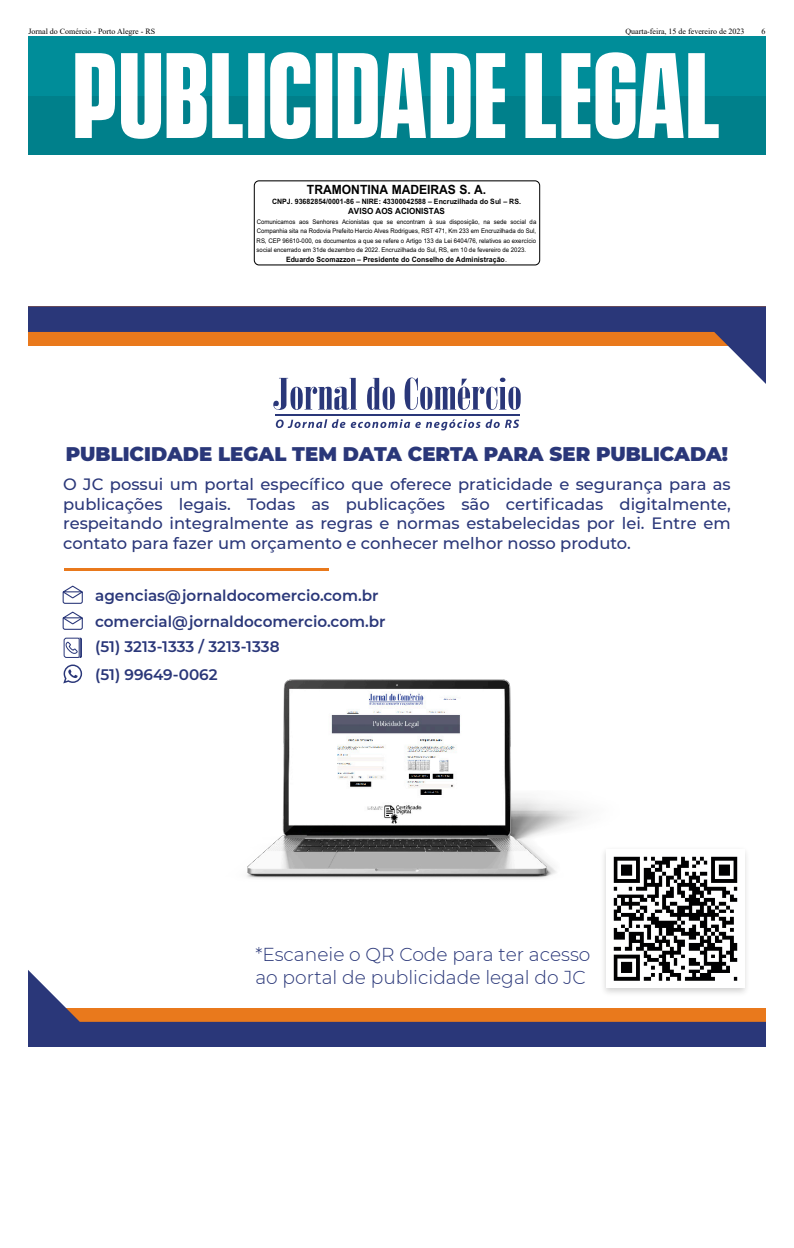
<style>
.page{position:relative;width:794px;height:1248px;background:#fff}
.page>*{position:absolute;margin:0;border:0;box-sizing:border-box;transform-origin:0 0}
.t1{font:900 19.7px "Montserrat";color:#2a3779}
.t2{font:300 18.7px/22.4px "Montserrat";color:#2a3779}
.t3{font:500 16.4px/19.7px "Montserrat";color:#2a3779;text-align:justify}
.t4{font:600 15.2px/25.9px "Montserrat";color:#2a3779}
.t5{font:700 12.7px "Arial";letter-spacing:-.005em;color:#000;scale:.95 1}
.t6{font:700 8.5px "Arial";letter-spacing:-.01em;color:#000;scale:.95 1}
.t7{font:8px "Times New Roman";color:#000}
.t8{font:700 7.4px "Arial";letter-spacing:.005em;color:#000;scale:.95 1}
.t9{font:6.4px/9.5px "Arial";letter-spacing:.005em;color:#000;text-align:justify;scale:.95 1}
.s1{font-weight:400}
</style>
<div class="page">
<div style="left:28px;top:96px;width:737px;height:59px;background:#00808b"></div>
<div style="left:28px;top:36px;width:737px;height:60px;background:#008d99"></div>
<svg style="left:75px;top:53px;width:40px;height:85px"></svg>
<svg style="left:121px;top:53px;width:40px;height:86px"></svg>
<svg style="left:167px;top:52px;width:165px;height:87px"></svg>
<svg style="left:338px;top:53px;width:132px;height:85px"></svg>
<svg style="left:476px;top:53px;width:29px;height:85px"></svg>
<svg style="left:525px;top:52px;width:193px;height:87px"></svg>
<div style="left:254px;top:180px;width:286px;height:85px;background:#fff;border:1px solid #000;border-radius:5px"></div>
<svg style="left:28px;top:970px;width:737px;height:76px"></svg>
<svg style="left:28px;top:306px;width:737px;height:77px"></svg>
<svg style="left:273px;top:377px;width:247px;height:33px"></svg>
<hr style="left:275px;top:414px;width:244px;height:2px;background:#2a3779">
<svg style="left:276px;top:419px;width:69px;height:9px"></svg>
<svg style="left:351px;top:419px;width:168px;height:11px"></svg>
<img style="left:597px;top:853px;width:155px;height:146px">
<img style="left:606px;top:853px;width:138px;height:134px">
<img style="left:247px;top:679px;width:378px;height:246px">
<svg style="left:63px;top:664px;width:19px;height:19px"></svg>
<svg style="left:62px;top:585px;width:21px;height:19px"></svg>
<svg style="left:62px;top:611px;width:21px;height:19px"></svg>
<svg style="left:63px;top:637px;width:19px;height:21px"></svg>
<hr style="left:64px;top:568px;width:264px;height:2px;background:#e9791c">
<p class="t7" style="left:28px;top:26px;width:128px">Jornal do Comércio - Porto Alegre - RS</p>
<p class="t7" style="left:625px;top:26px;width:121px">Quarta-feira, 15 de fevereiro de 2023</p>
<p class="t7" style="left:761px;top:26px;width:5px">6</p>
<p class="t5" style="left:307px;top:181px;width:190px">TRAMONTINA MADEIRAS S. A.</p>
<p class="t8" style="left:272px;top:197px;width:263px">CNPJ. 93682854/0001-86 – NIRE: 43300042588 – Encruzilhada do Sul – RS.</p>
<p class="t6" style="left:348px;top:205px;width:103px">AVISO AOS ACIONISTAS</p>
<p class="t9" style="left:257px;top:217px;width:296px">Comunicamos aos Senhores Acionistas que se encontram à sua disposição, na sede social da Companhia sita na Rodovia Prefeito Hercio Alves Rodrigues, RST 471, Km 233 em Encruzilhada do Sul, RS, CEP 96610-000, os documentos a que se refere o Artigo 133 da Lei 6404/76, relativos ao exercício social encerrado em 31de dezembro de 2022. Encruzilhada do Sul, RS, em 10 de fevereiro de 2023.</p>
<p class="t8" style="left:286px;top:254px;width:234px">Eduardo Scomazzon – Presidente do Conselho de Administração<span class="s1">.</span></p>
<p class="t1" style="left:66px;top:439px;width:663px">PUBLICIDADE LEGAL TEM DATA CERTA PARA SER PUBLICADA!</p>
<p class="t3" style="left:63px;top:473px;width:669px">O JC possui um portal específico que oferece praticidade e segurança para as publicações legais. Todas as publicações são certificadas digitalmente, respeitando integralmente as regras e normas estabelecidas por lei. Entre em contato para fazer um orçamento e conhecer melhor nosso produto.</p>
<p class="t4" style="left:95px;top:581px;width:292px">agencias@jornaldocomercio.com.br comercial@jornaldocomercio.com.br (51) 3213-1333 / 3213-1338</p>
<p class="t4" style="left:95px;top:660px;width:124px">(51) 99649-0062</p>
<p class="t2" style="left:255px;top:942px;width:336px">*Escaneie o QR Code para ter acesso ao portal de publicidade legal do JC</p>
</div>
